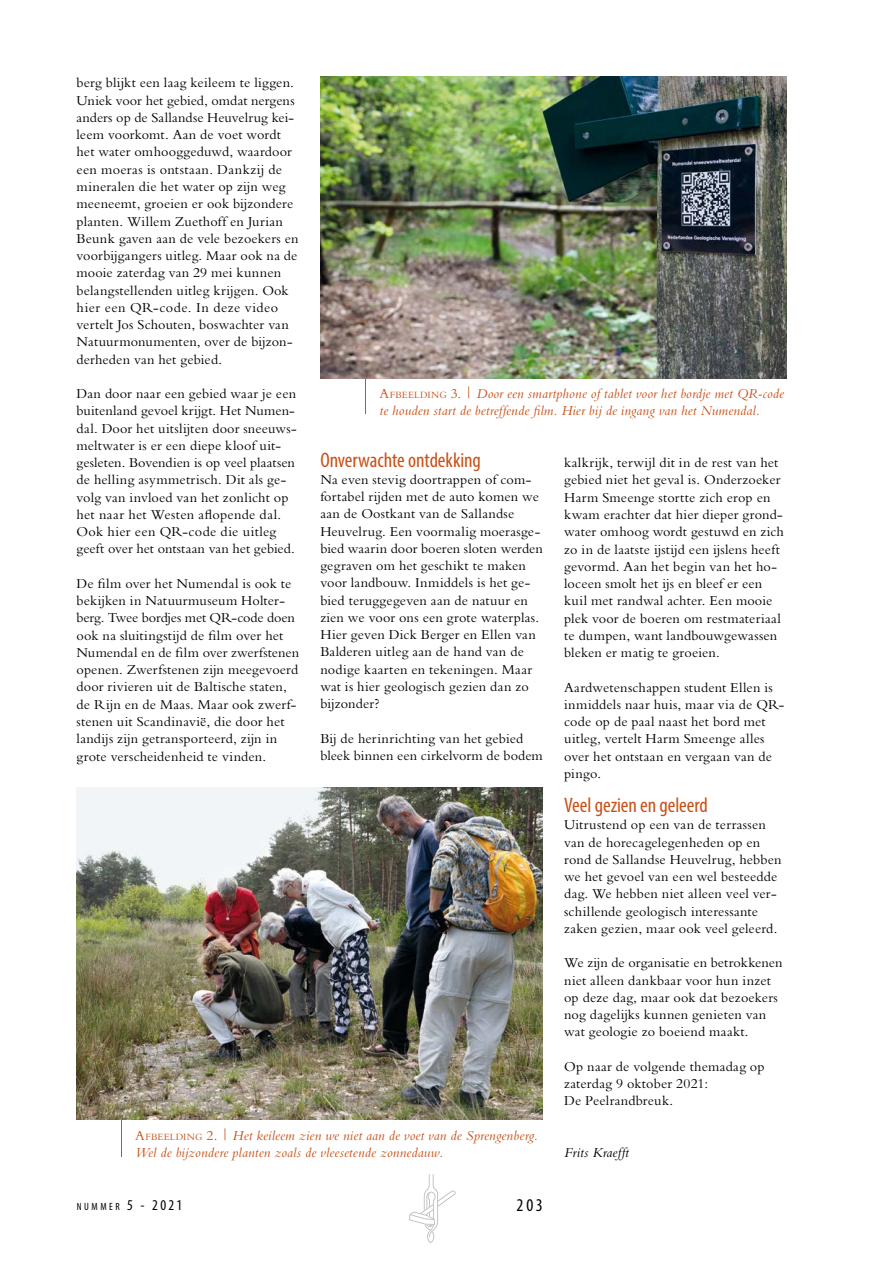
<style>
.page{position:relative;width:893px;height:1263px;background:#fff}
.page>*{position:absolute;margin:0;border:0;box-sizing:border-box;transform-origin:0 0}
.t1{font:condensed 21px "Myriad Pro";letter-spacing:-.005em;color:#c85218}
.t2{font:condensed 18px "Myriad Pro";color:#000}
.t3{font:14.25px/17.2px "M Bembo";letter-spacing:.01em;color:#000}
.t4{font:italic 14.25px/17.2px "M Bembo";letter-spacing:.01em;color:#c85218}
.t5{font:italic 14.25px "M Bembo";letter-spacing:.02em;color:#000}
.t6{font:condensed 10.5px "Myriad Pro";letter-spacing:.245em;color:#000}
.s1{font-style:normal}
.s2{font-style:normal;font-size:10.05px}
.s3{font-size:15px}
</style>
<div class="page">
<svg style="left:409px;top:1174px;width:47px;height:69px"></svg>
<hr style="left:121px;top:1117px;width:1px;height:40px;background:#c85218">
<hr style="left:365px;top:376px;width:1px;height:38px;background:#c85218">
<img style="left:77px;top:787px;width:466px;height:332px">
<img style="left:320px;top:77px;width:467px;height:302px">
<p class="t3" style="left:77px;top:74px;width:224px">berg blijkt een laag keileem te liggen.<br>Uniek voor het gebied, omdat nergens anders op de Sallandse Heuvelrug kei&shy;leem voorkomt. Aan de voet wordt het water omhooggeduwd, waardoor een moeras is ontstaan. Dankzij de mineralen die het water op zijn weg meeneemt, groeien er ook bijzondere planten. Willem Zuethoff en Jurian Beunk gaven aan de vele bezoekers en voorbijgangers uitleg. Maar ook na de mooie zaterdag van 29 mei kunnen belangstellenden uitleg krijgen. Ook hier een QR-code. In deze video vertelt Jos Schouten, boswachter van Natuurmonumenten, over de bijzon&shy;derheden van het gebied.</p>
<p class="t3" style="left:77px;top:385px;width:222px">Dan door naar een gebied waar je een buitenland gevoel krijgt. Het Numen&shy;dal. Door het uitslijten door sneeuws&shy;meltwater is er een diepe kloof uit&shy;gesleten. Bovendien is op veel plaatsen de helling asymmetrisch. Dit als ge&shy;volg van invloed van het zonlicht op het naar het Westen aflopende dal.<br>Ook hier een QR-code die uitleg geeft over het ontstaan van het gebied.</p>
<p class="t3" style="left:77px;top:575px;width:224px">De film over het Numendal is ook te bekijken in Natuurmuseum Holter&shy;berg. Twee bordjes met QR-code doen ook na sluitingstijd de film over het Numendal en de film over zwerfstenen openen. Zwerfstenen zijn meegevoerd door rivieren uit de Baltische staten, de Rijn en de Maas. Maar ook zwerf&shy;stenen uit Scandinavië, die door het landijs zijn getransporteerd, zijn in grote verscheidenheid te vinden.</p>
<p class="t4" style="left:379px;top:385px;width:406px"><span class="s1">A</span><span class="s2">FBEELDING</span> <span class="s1">3. |</span> Door een smartphone of tablet voor het bordje met QR-code te houden start de betreffende film. Hier bij de ingang van het Numendal.</p>
<h1 class="t1" style="left:320px;top:447px;width:162px">Onverwachte ontdekking</h1>
<p class="t3" style="left:320px;top:471px;width:224px">Na even stevig doortrappen of com&shy;fortabel rijden met de auto komen we aan de Oostkant van de Sallandse Heuvelrug. Een voormalig moerasge&shy;bied waarin door boeren sloten werden gegraven om het geschikt te maken voor landbouw. Inmiddels is het ge&shy;bied teruggegeven aan de natuur en zien we voor ons een grote waterplas.<br>Hier geven Dick Berger en Ellen van Balderen uitleg aan de hand van de nodige kaarten en tekeningen. Maar wat is hier geologisch gezien dan zo bijzonder?</p>
<p class="t3" style="left:320px;top:730px;width:224px">Bij de herinrichting van het gebied bleek binnen een cirkelvorm de bodem</p>
<p class="t3" style="left:564px;top:454px;width:221px">kalkrijk, terwijl dit in de rest van het gebied niet het geval is. Onderzoeker Harm Smeenge stortte zich erop en kwam erachter dat hier dieper grond&shy;water omhoog wordt gestuwd en zich zo in de laatste ijstijd een ijslens heeft gevormd. Aan het begin van het ho&shy;loceen smolt het ijs en bleef er een kuil met randwal achter. Een mooie plek voor de boeren om restmateriaal te dumpen, want landbouwgewassen bleken er matig te groeien.</p>
<p class="t3" style="left:564px;top:678px;width:222px">Aardwetenschappen student Ellen is inmiddels naar huis, maar via de QR&shy;code op de paal naast het bord met uitleg, vertelt Harm Smeenge alles over het ontstaan en vergaan van de pingo.</p>
<h1 class="t1" style="left:564px;top:792px;width:145px">Veel gezien en geleerd</h1>
<p class="t3" style="left:564px;top:816px;width:219px">Uitrustend op een van de terrassen van de horecagelegenheden op en rond de Sallandse Heuvelrug, hebben we het gevoel van een wel besteedde dag. We hebben niet alleen veel ver&shy;schillende geologisch interessante zaken gezien, maar ook veel geleerd.</p>
<p class="t3" style="left:564px;top:954px;width:220px">We zijn de organisatie en betrokkenen niet alleen dankbaar voor hun inzet op deze dag, maar ook dat bezoekers nog dagelijks kunnen genieten van wat geologie zo boeiend maakt.</p>
<p class="t3" style="left:564px;top:1058px;width:202px">Op naar de volgende themadag op zaterdag 9 oktober 2021:<br>De Peelrandbreuk.</p>
<p class="t4" style="left:135px;top:1126px;width:404px"><span class="s1">A</span><span class="s2">FBEELDING</span> <span class="s1">2. |</span> Het keileem zien we niet aan de voet van de Sprengenberg.<br>Wel de bijzondere planten zoals de vleesetende zonnedauw.</p>
<p class="t6" style="left:77px;top:1200px;width:107px">NUMMER <span class="s3">5 - 2021</span></p>
<p class="t2" style="left:517px;top:1194px;width:28px">203</p>
<p class="t5" style="left:564px;top:1145px;width:66px">Frits Kraefft</p>
</div>
